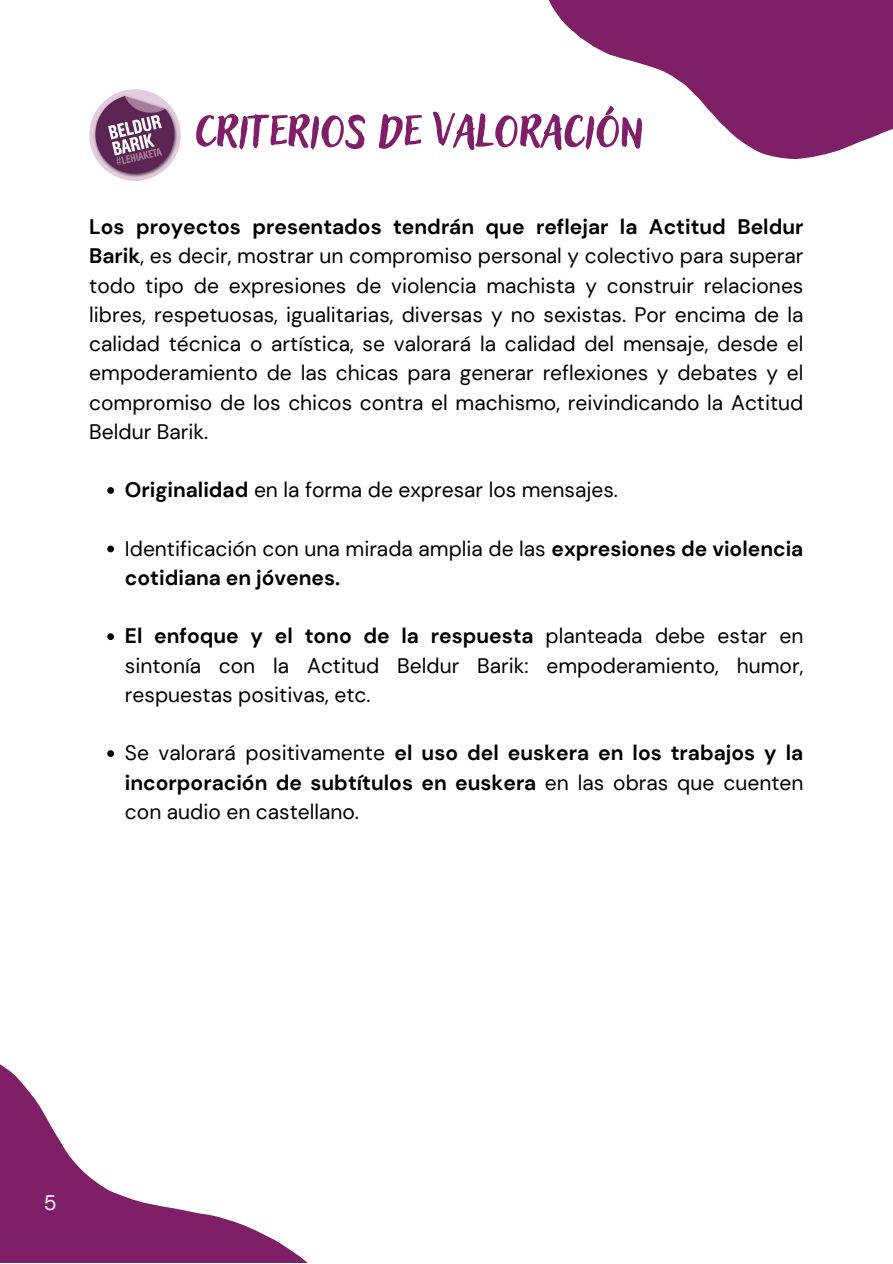
<style>
.page{position:relative;width:893px;height:1264px;background:#fff}
.page>*{position:absolute;margin:0;border:0;box-sizing:border-box;transform-origin:0 0}
.t1{font:60px "Adlery Pro Blockletter";color:#7e1f68}
.t2{font:21px/29.2px "DM Sans";color:#000;text-align:justify}
.t3{font:700 21px/29.2px "DM Sans";color:#000}
.t4{font:21px "DM Sans";color:#fff}
.s1{font-weight:700}
.s2{font-weight:400}
</style>
<div class="page">
<svg style="left:0;top:1064px;width:307px;height:198px"></svg>
<svg style="left:549px;top:0;width:343px;height:159px;fill:#7e1f68"></svg>
<svg style="left:107px;top:487px;width:7px;height:7px"></svg>
<svg style="left:107px;top:545px;width:7px;height:7px"></svg>
<svg style="left:107px;top:633px;width:7px;height:7px"></svg>
<svg style="left:107px;top:750px;width:7px;height:7px"></svg>
<img style="left:89px;top:89px;width:92px;height:92px;border-radius:50%">
<p class="t1" style="left:195px;top:89px;width:450px">Criterios de valoración</p>
<p class="t2" style="left:89px;top:212px;width:715px"><span class="s1">Los proyectos presentados tendrán que reflejar la Actitud Beldur Barik</span>, es decir, mostrar un compromiso personal y colectivo para superar todo tipo de expresiones de violencia machista y construir relaciones libres, respetuosas, igualitarias, diversas y no sexistas. Por encima de la calidad técnica o artística, se valorará la calidad del mensaje, desde el empoderamiento de las chicas para generar reflexiones y debates y el compromiso de los chicos contra el machismo, reivindicando la Actitud Beldur Barik.</p>
<p class="t2" style="left:125px;top:475px;width:494px"><span class="s1">Originalidad</span> en la forma de expresar los mensajes.</p>
<p class="t3" style="left:125px;top:534px;width:680px"><span class="s2">Identificación con una mirada amplia de las</span> expresiones de violencia cotidiana en jóvenes.</p>
<p class="t2" style="left:125px;top:621px;width:680px"><span class="s1">El enfoque y el tono de la respuesta</span> planteada debe estar en sintonía con la Actitud Beldur Barik: empoderamiento, humor, respuestas positivas, etc.</p>
<p class="t3" style="left:125px;top:738px;width:680px;text-align:justify"><span class="s2">Se valorará positivamente</span> el uso del euskera en los trabajos y la incorporación de subtítulos en euskera <span class="s2">en las obras que cuenten con audio en castellano.</span></p>
<p class="t4" style="left:44px;top:1188px;width:14px">5</p>
</div>
